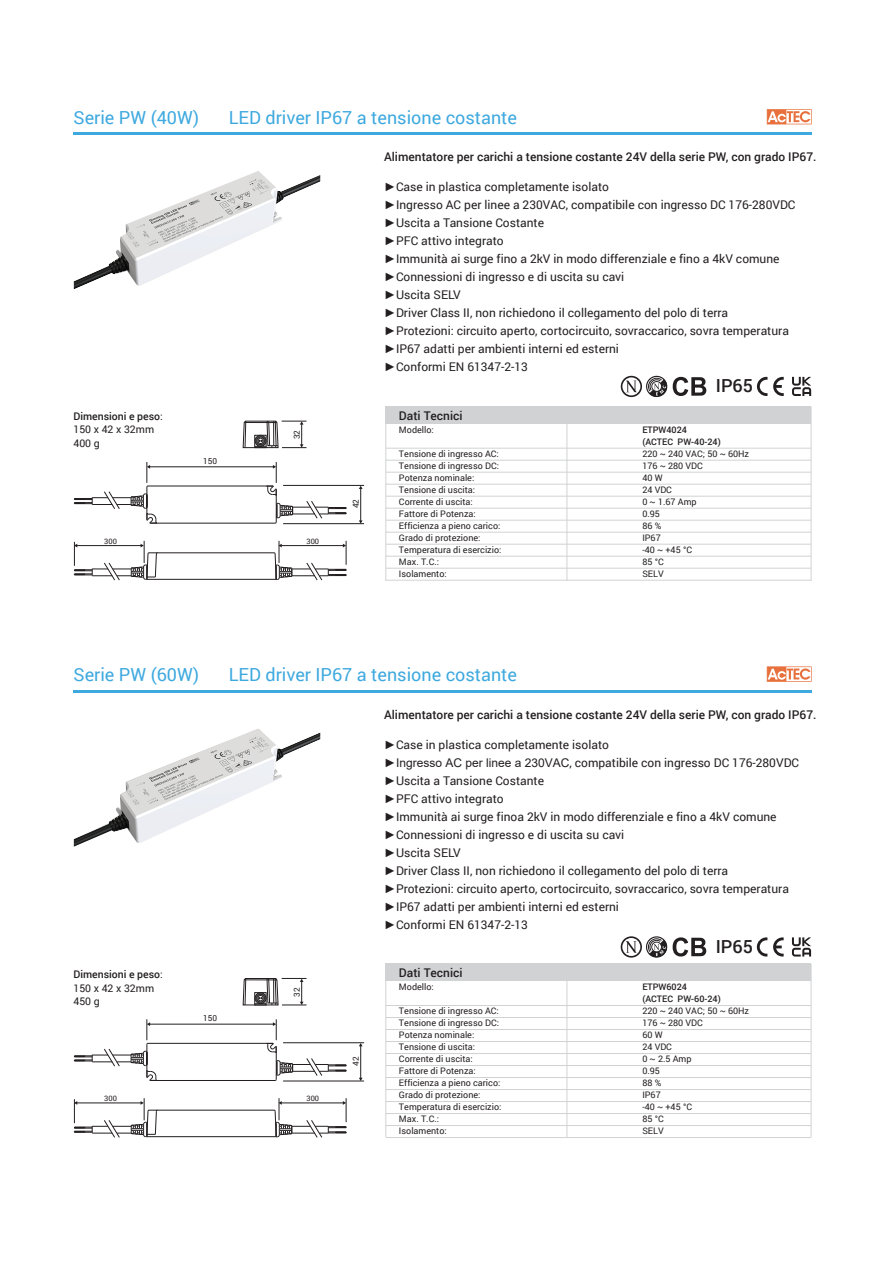
<style>
.page{position:relative;width:893px;height:1263px;background:#fff}
.page>*{position:absolute;margin:0;border:0;box-sizing:border-box;transform-origin:0 0}
.t1{font:18px "Roboto";color:#3ea9df}
.t2{font:500 18px "Roboto";color:#231f20}
.t3{font:12px/18px "Roboto";color:#231f20}
.t4{font:500 12px "Roboto";color:#231f20}
.t5{font:10.5px/13.5px "Roboto";color:#231f20}
.t6{font:9px/12px "Roboto";color:#231f20}
.t7{font:500 9px/12px "Roboto";color:#231f20}
.t8{font:8.25px "Roboto";color:#231f20}
.t9{font:7.5px "Roboto";color:#231f20}
.s1{font-family:"Arial"}
.s2{font-weight:500}
</style>
<div class="page">
<hr style="left:73px;top:133px;width:739px;height:2px;background:#3ea9df">
<svg style="left:767px;top:109px;width:45px;height:15px"></svg>
<div style="left:386px;top:406px;width:425px;height:17px;background:#d1d2d4"></div>
<hr style="left:567px;top:421px;width:1px;height:160px;background:#d1d2d4">
<hr style="left:811px;top:406px;width:1px;height:175px;background:#d1d2d4">
<hr style="left:386px;top:460px;width:425px;height:1px;background:#d1d2d4">
<hr style="left:386px;top:472px;width:425px;height:1px;background:#d1d2d4">
<hr style="left:386px;top:484px;width:425px;height:1px;background:#d1d2d4">
<hr style="left:386px;top:496px;width:425px;height:1px;background:#d1d2d4">
<hr style="left:386px;top:508px;width:425px;height:1px;background:#d1d2d4">
<hr style="left:386px;top:520px;width:425px;height:1px;background:#d1d2d4">
<hr style="left:386px;top:532px;width:425px;height:1px;background:#d1d2d4">
<hr style="left:386px;top:544px;width:425px;height:1px;background:#d1d2d4">
<hr style="left:386px;top:556px;width:425px;height:1px;background:#d1d2d4">
<hr style="left:386px;top:568px;width:425px;height:1px;background:#d1d2d4">
<hr style="left:386px;top:580px;width:425px;height:1px;background:#d1d2d4">
<hr style="left:386px;top:448px;width:425px;height:1px;background:#d1d2d4">
<hr style="left:385px;top:406px;width:1px;height:175px;background:#d1d2d4">
<img style="left:74px;top:171px;width:246px;height:118px">
<hr style="left:283px;top:485px;width:81px;height:1px;background:#231f20">
<hr style="left:283px;top:523px;width:81px;height:1px;background:#231f20">
<hr style="left:150px;top:466px;width:123px;height:1px;background:#231f20">
<hr style="left:150px;top:523px;width:125px;height:1px;background:#231f20">
<hr style="left:148px;top:486px;width:125px;height:1px;background:#231f20">
<hr style="left:149px;top:552px;width:125px;height:1px;background:#231f20">
<hr style="left:147px;top:579px;width:129px;height:1px;background:#231f20">
<svg style="left:243px;top:421px;width:63px;height:27px"></svg>
<svg style="left:266px;top:462px;width:81px;height:62px"></svg>
<svg style="left:74px;top:462px;width:83px;height:62px"></svg>
<hr style="left:360px;top:488px;width:1px;height:33px;background:#231f20">
<svg style="left:359px;top:520px;width:4px;height:4px"></svg>
<svg style="left:74px;top:541px;width:84px;height:39px"></svg>
<svg style="left:274px;top:541px;width:73px;height:39px"></svg>
<svg style="left:621px;top:376px;width:85px;height:22px"></svg>
<svg style="left:773px;top:377px;width:11px;height:19px"></svg>
<svg style="left:757px;top:377px;width:10px;height:19px"></svg>
<svg style="left:792px;top:377px;width:19px;height:19px"></svg>
<svg style="left:621px;top:936px;width:85px;height:22px"></svg>
<svg style="left:773px;top:937px;width:11px;height:19px"></svg>
<svg style="left:757px;top:937px;width:10px;height:19px"></svg>
<svg style="left:792px;top:937px;width:19px;height:19px"></svg>
<hr style="left:73px;top:690px;width:739px;height:2px;background:#3ea9df">
<svg style="left:767px;top:666px;width:45px;height:16px"></svg>
<div style="left:386px;top:964px;width:425px;height:17px;background:#d1d2d4"></div>
<hr style="left:567px;top:978px;width:1px;height:159px;background:#d1d2d4">
<hr style="left:811px;top:964px;width:1px;height:173px;background:#d1d2d4">
<hr style="left:386px;top:1017px;width:425px;height:1px;background:#d1d2d4">
<hr style="left:386px;top:1029px;width:425px;height:1px;background:#d1d2d4">
<hr style="left:386px;top:1041px;width:425px;height:1px;background:#d1d2d4">
<hr style="left:386px;top:1053px;width:425px;height:1px;background:#d1d2d4">
<hr style="left:386px;top:1065px;width:425px;height:1px;background:#d1d2d4">
<hr style="left:386px;top:1077px;width:425px;height:1px;background:#d1d2d4">
<hr style="left:386px;top:1089px;width:425px;height:1px;background:#d1d2d4">
<hr style="left:386px;top:1101px;width:425px;height:1px;background:#d1d2d4">
<hr style="left:386px;top:1113px;width:425px;height:1px;background:#d1d2d4">
<hr style="left:386px;top:1125px;width:425px;height:1px;background:#d1d2d4">
<hr style="left:386px;top:1137px;width:425px;height:1px;background:#d1d2d4">
<hr style="left:386px;top:1005px;width:425px;height:1px;background:#d1d2d4">
<hr style="left:385px;top:964px;width:1px;height:173px;background:#d1d2d4">
<img style="left:74px;top:729px;width:246px;height:118px">
<hr style="left:283px;top:1042px;width:81px;height:1px;background:#231f20">
<hr style="left:283px;top:1081px;width:81px;height:1px;background:#231f20">
<hr style="left:150px;top:1024px;width:123px;height:1px;background:#231f20">
<hr style="left:150px;top:1080px;width:125px;height:1px;background:#231f20">
<hr style="left:148px;top:1043px;width:125px;height:1px;background:#231f20">
<hr style="left:149px;top:1110px;width:125px;height:1px;background:#231f20">
<hr style="left:147px;top:1136px;width:129px;height:1px;background:#231f20">
<svg style="left:243px;top:978px;width:63px;height:28px"></svg>
<svg style="left:266px;top:1019px;width:81px;height:62px"></svg>
<svg style="left:74px;top:1019px;width:83px;height:62px"></svg>
<hr style="left:360px;top:1046px;width:1px;height:32px;background:#231f20">
<svg style="left:74px;top:1098px;width:84px;height:40px"></svg>
<svg style="left:274px;top:1098px;width:73px;height:40px"></svg>
<h1 class="t1" style="left:73px;top:105px;width:127px">Serie PW (40W)</h1>
<h1 class="t1" style="left:229px;top:105px;width:290px">LED driver IP67 a tensione costante</h1>
<p class="t4" style="left:384px;top:149px;width:434px">Alimentatore per carichi a tensione costante 24V della serie PW, con grado IP67.</p>
<p class="t3" style="left:384px;top:178px;width:413px"><span class="s1">►</span>Case in plastica completamente isolato<br><span class="s1">►</span>Ingresso AC per linee a 230VAC, compatibile con ingresso DC 176-280VDC <span class="s1">►</span>Uscita a Tansione Costante<br><span class="s1">►</span>PFC attivo integrato<br><span class="s1">►</span>Immunità ai surge fino a 2kV in modo differenziale e fino a 4kV comune <span class="s1">►</span>Connessioni di ingresso e di uscita su cavi<br><span class="s1">►</span>Uscita SELV<br><span class="s1">►</span>Driver Class II, non richiedono il collegamento del polo di terra <span class="s1">►</span>Protezioni: circuito aperto, cortocircuito, sovraccarico, sovra temperatura <span class="s1">►</span>IP67 adatti per ambienti interni ed esterni<br><span class="s1">►</span>Conformi EN 61347-2-13</p>
<p class="t5" style="left:73px;top:409px;width:91px"><span class="s2">Dimensioni e peso</span>:<br>150 x 42 x 32mm<br>400 g</p>
<p class="t8" style="left:203px;top:455px;width:15px">150</p>
<p class="t8" style="left:291px;top:439px;width:11px;rotate:-90deg">32</p>
<p class="t9" style="left:104px;top:536px;width:14px">300</p>
<p class="t9" style="left:306px;top:536px;width:14px">300</p>
<p class="t8" style="left:350px;top:508px;width:11px;rotate:-90deg">42</p>
<p class="t4" style="left:399px;top:407px;width:65px">Dati Tecnici</p>
<p class="t6" style="left:399px;top:423px;width:36px">Modello:</p>
<p class="t6" style="left:399px;top:447px;width:104px">Tensione di ingresso AC:<br>Tensione di ingresso DC:<br>Potenza nominale:<br>Tensione di uscita:<br>Corrente di uscita:<br>Fattore di Potenza:<br>Efficienza a pieno carico:<br>Grado di protezione:<br>Temperatura di esercizio:<br>Max. T.C.:<br>Isolamento:</p>
<h1 class="t1" style="left:73px;top:662px;width:127px">Serie PW (60W)</h1>
<h1 class="t1" style="left:229px;top:662px;width:290px">LED driver IP67 a tensione costante</h1>
<h1 class="t2" style="left:716px;top:373px;width:39px">IP65</h1>
<p class="t7" style="left:642px;top:423px;width:80px">ETPW4024<br>(ACTEC PW-40-24)</p>
<p class="t6" style="left:642px;top:447px;width:108px">220 ~ 240 VAC; 50 ~ 60Hz<br>176 ~ 280 VDC<br>40 W<br>24 VDC<br>0 ~ 1.67 Amp<br>0.95<br>86 %<br>IP67<br>-40 ~ +45 °C<br>85 °C<br>SELV</p>
<p class="t4" style="left:384px;top:706px;width:434px">Alimentatore per carichi a tensione costante 24V della serie PW, con grado IP67.</p>
<p class="t3" style="left:384px;top:735px;width:416px"><span class="s1">►</span>Case in plastica completamente isolato<br><span class="s1">►Ingresso AC per linee a 230VAC</span>, compatibile con ingresso DC 176-280VDC <span class="s1">►</span>Uscita a Tansione Costante<br><span class="s1">►</span>PFC attivo integrato<br><span class="s1">►</span>Immunità ai surge finoa 2kV in modo differenziale e fino a 4kV comune <span class="s1">►</span>Connessioni di ingresso e di uscita su cavi<br><span class="s1">►</span>Uscita SELV<br><span class="s1">►</span>Driver Class II, non richiedono il collegamento del polo di terra <span class="s1">►</span>Protezioni: circuito aperto, cortocircuito, sovraccarico, sovra temperatura <span class="s1">►</span>IP67 adatti per ambienti interni ed esterni<br><span class="s1">►</span>Conformi EN 61347-2-13</p>
<p class="t5" style="left:73px;top:967px;width:91px"><span class="s2">Dimensioni e peso</span>:<br>150 x 42 x 32mm<br>450 g</p>
<p class="t8" style="left:203px;top:1012px;width:15px">150</p>
<p class="t8" style="left:291px;top:996px;width:11px;rotate:-90deg">32</p>
<p class="t9" style="left:104px;top:1093px;width:14px">300</p>
<p class="t9" style="left:306px;top:1093px;width:14px">300</p>
<p class="t8" style="left:350px;top:1066px;width:11px;rotate:-90deg">42</p>
<p class="t4" style="left:399px;top:964px;width:65px">Dati Tecnici</p>
<p class="t6" style="left:399px;top:981px;width:36px">Modello:</p>
<p class="t6" style="left:399px;top:1005px;width:104px">Tensione di ingresso AC:<br>Tensione di ingresso DC:<br>Potenza nominale:<br>Tensione di uscita:<br>Corrente di uscita:<br>Fattore di Potenza:<br>Efficienza a pieno carico:<br>Grado di protezione:<br>Temperatura di esercizio:<br>Max. T.C.:<br>Isolamento:</p>
<h1 class="t2" style="left:716px;top:934px;width:39px">IP65</h1>
<p class="t7" style="left:642px;top:981px;width:80px">ETPW6024<br>(ACTEC PW-60-24)</p>
<p class="t6" style="left:642px;top:1005px;width:108px">220 ~ 240 VAC; 50 ~ 60Hz<br>176 ~ 280 VDC<br>60 W<br>24 VDC<br>0 ~ 2.5 Amp<br>0.95<br>88 %<br>IP67<br>-40 ~ +45 °C<br>85 °C<br>SELV</p>
</div>
